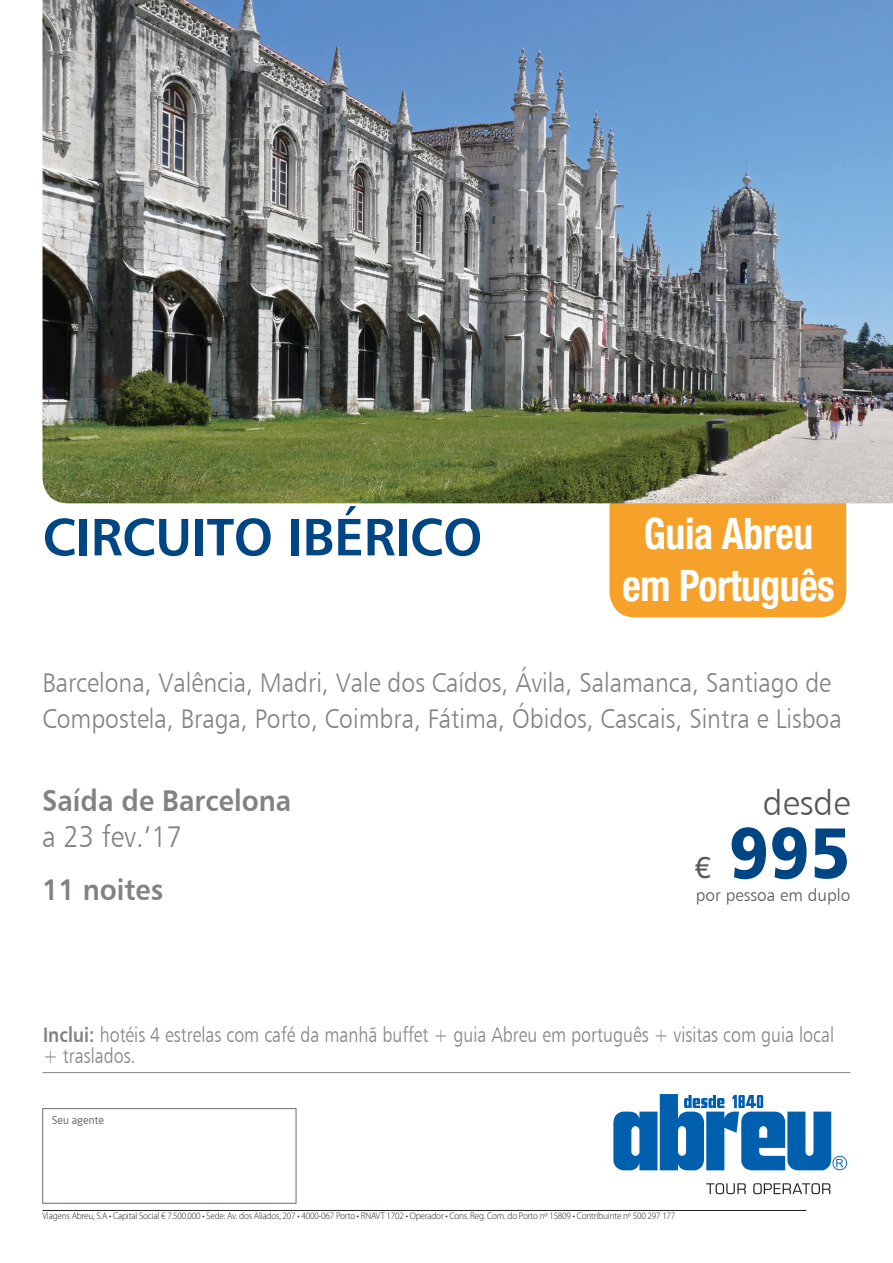
<style>
.page{position:relative;width:893px;height:1263px;background:#fff}
.page>*{position:absolute;margin:0;border:0;box-sizing:border-box;transform-origin:0 0}
.t1{font:72px "Humanist 777 BT Black B";color:#004684;scale:.91 1}
.t2{font:52.5px "Humanist 777 BT Bold B";letter-spacing:-.01em;color:#004684}
.t3{font:700 condensed 43.5px/52.2px "Helvetica Neue";letter-spacing:-.01em;color:#fff;text-align:center;scale:.91 1}
.t4{font:34.95px "Humanist 777 BT Light B";color:#57585a}
.t5{font:30px "Humanist 777 BT Bold B";color:#808285;scale:.91 1}
.t6{font:30px "Humanist 777 BT Light B";color:#808285;scale:.91 1}
.t7{font:30px "Helvetica Neue";color:#57585a}
.t8{font:27px/36px "Humanist 777 BT Light B";color:#808285;scale:.91 1}
.t9{font:21px/21px "Humanist 777 BT Light B";color:#808285;scale:.85 1}
.t10{font:17.1px "Humanist 777 BT Light B";color:#57585a}
.t11{font:10.5px "Neo Sans";color:#6c6d70}
.t12{font:300 9.75px "Myriad Pro";letter-spacing:-.015em;color:#231f20;scale:.94 1}
.s1{font-family:"Humanist 777 BT Bold B"}
</style>
<div class="page">
<hr style="left:43px;top:1072px;width:807px;height:1px;background:#808285">
<div style="left:609px;top:481px;width:237px;height:136px;background:#f6a22a;border-radius:26px"></div>
<img style="left:43px;top:0;width:850px;height:503px">
<div style="left:43px;top:1108px;width:253px;height:95px;border:1px solid #6c6d70"></div>
<svg style="left:706px;top:1183px;width:124px;height:11px"></svg>
<svg style="left:613px;top:1094px;width:234px;height:76px"></svg>
<hr style="left:43px;top:1210px;width:763px;height:1px;background:#231f20">
<h2 class="t2" style="left:43px;top:504px;width:441px">CIRCUITO IBÉRICO</h2>
<h3 class="t3" style="left:623px;top:506px;width:235px">Guia Abreu em Português</h3>
<h3 class="t8" style="left:42px;top:664px;width:880px">Barcelona, Valência, Madri, Vale dos Caídos, Ávila, Salamanca, Santiago de<br>Compostela, Braga, Porto, Coimbra, Fátima, Óbidos, Cascais, Sintra e Lisboa</h3>
<h3 class="t5" style="left:42px;top:782px;width:275px">Saída de Barcelona</h3>
<h3 class="t6" style="left:42px;top:818px;width:155px">a 23 fev.’17</h3>
<h3 class="t5" style="left:42px;top:871px;width:135px">11 noites</h3>
<h3 class="t4" style="left:763px;top:782px;width:89px">desde</h3>
<h1 class="t1" style="left:729px;top:807px;width:135px">995</h1>
<h3 class="t10" style="left:696px;top:884px;width:156px">por pessoa em duplo</h3>
<h3 class="t7" style="left:694px;top:850px;width:18px">€</h3>
<h3 class="t9" style="left:43px;top:1024px;width:932px"><span class="s1">Inclui:</span> hotéis 4 estrelas com café da manhã buffet + guia Abreu em português + visitas com guia local + traslados.</h3>
<p class="t11" style="left:52px;top:1114px;width:54px">Seu agente</p>
<p class="t12" style="left:43px;top:1211px;width:675px">Viagens Abreu, S.A • Capital Social € 7.500.000 • Sede: Av. dos Aliados, 207 • 4000-067 Porto • RNAVT 1702 • Operador • Cons. Reg. Com. do Porto nº 15809 • Contribuinte nº 500 297 177</p>
</div>
